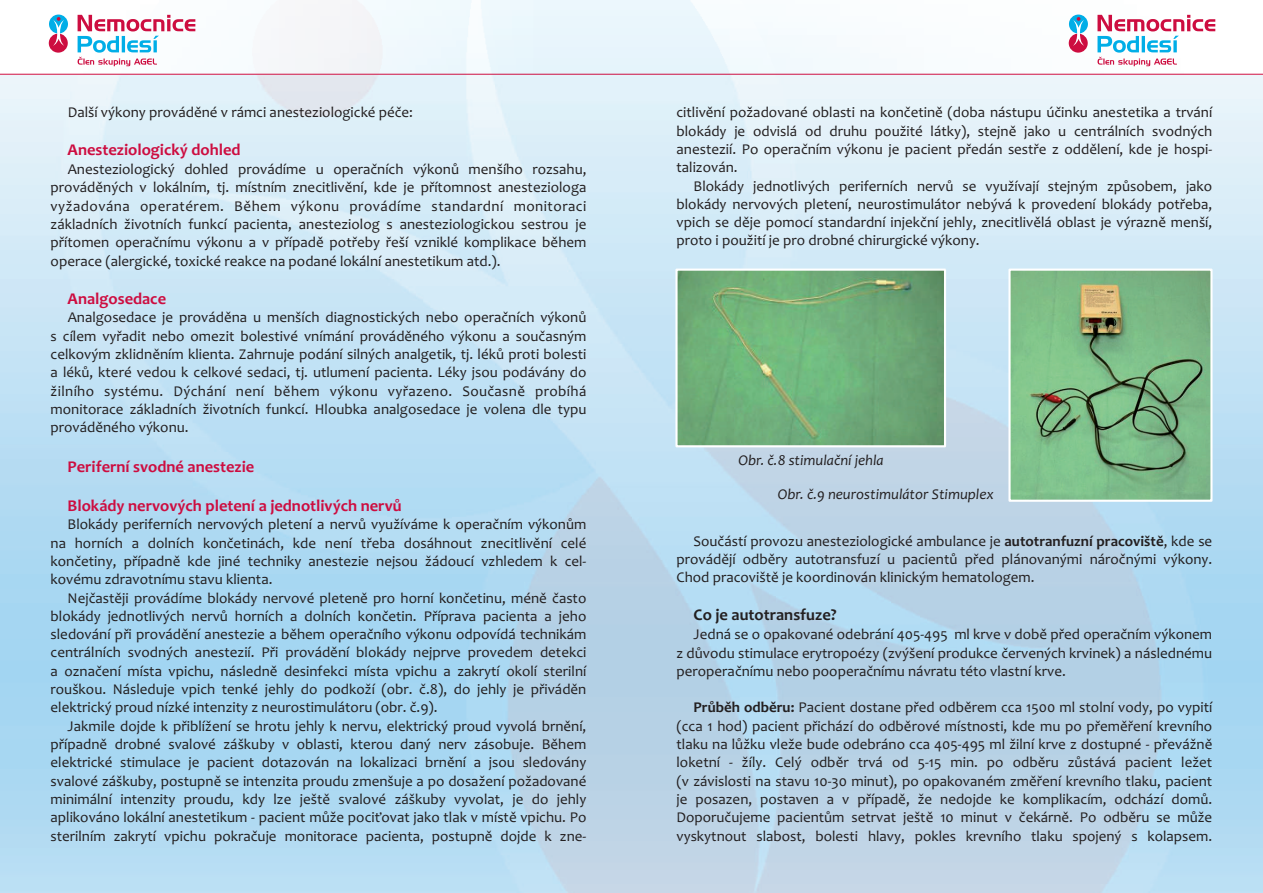
<style>
.page{position:relative;width:1263px;height:893px;background:#fff}
.page>*{position:absolute;margin:0;border:0;box-sizing:border-box;transform-origin:0 0}
.t1{font:700 16.5px "Candara";color:#cd0d40}
.t2{font:700 16.5px "Candara";color:#231f20}
.t3{font:15px/18.3px "Candara";color:#231f20;text-align:justify}
.t4{font:italic 15px "Candara";color:#231f20}
.s1{font-weight:700}
</style>
<div class="page">
<svg style="left:48px;top:13px;width:21px;height:41px"></svg>
<svg style="left:78px;top:15px;width:117px;height:51px"></svg>
<svg style="left:1067px;top:13px;width:22px;height:41px"></svg>
<svg style="left:1097px;top:15px;width:118px;height:51px"></svg>
<hr style="left:0;top:74px;width:1263px;height:1px;background:#cd0d40">
<img style="left:678px;top:272px;width:265px;height:172px">
<div style="left:675px;top:269px;width:271px;height:178px;border:2px solid #fff"></div>
<img style="left:1011px;top:272px;width:198px;height:227px">
<div style="left:1008px;top:269px;width:204px;height:233px;border:2px solid #fff"></div>
<p class="t3" style="left:68px;top:105px;width:347px">Další výkony prováděné v rámci anesteziologické péče:</p>
<p class="t1" style="left:68px;top:143px;width:175px">Anesteziologický dohled</p>
<p class="t3" style="left:51px;top:161px;width:537px;text-indent:17px">Anesteziologický dohled provádíme u operačních výkonů menšího rozsahu, prováděných v lokálním, tj. místním znecitlivění, kde je přítomnost anesteziologa vyžadována operatérem. Během výkonu provádíme standardní monitoraci základních životních funkcí pacienta, anesteziolog s anesteziologickou sestrou je přítomen operačnímu výkonu a v případě potřeby řeší vzniklé komplikace během operace (alergické, toxické reakce na podané lokální anestetikum atd.).</p>
<p class="t1" style="left:68px;top:292px;width:100px">Analgosedace</p>
<p class="t3" style="left:51px;top:310px;width:537px;text-indent:17px">Analgosedace je prováděna u menších diagnostických nebo operačních výkonů s cílem vyřadit nebo omezit bolestivé vnímání prováděného výkonu a současným celkovým zklidněním klienta. Zahrnuje podání silných analgetik, tj. léků proti bolesti a léků, které vedou k celkové sedaci, tj. utlumení pacienta. Léky jsou podávány do žilního systému. Dýchání není během výkonu vyřazeno. Současně probíhá monitorace základních životních funkcí. Hloubka analgosedace je volena dle typu prováděného výkonu.</p>
<p class="t1" style="left:68px;top:460px;width:188px">Periferní svodné anestezie</p>
<p class="t1" style="left:68px;top:499px;width:336px">Blokády nervových pletení a jednotlivých nervů</p>
<p class="t3" style="left:51px;top:517px;width:537px;text-indent:17px">Blokády periferních nervových pletení a nervů využíváme k operačním výkonům na horních a dolních končetinách, kde není třeba dosáhnout znecitlivění celé končetiny, případně kde jiné techniky anestezie nejsou žádoucí vzhledem k cel&shy;kovému zdravotnímu stavu klienta.</p>
<p class="t3" style="left:51px;top:590px;width:537px;text-indent:17px">Nejčastěji provádíme blokády nervové pleteně pro horní končetinu, méně často blokády jednotlivých nervů horních a dolních končetin. Příprava pacienta a jeho sledování při provádění anestezie a během operačního výkonu odpovídá technikám centrálních svodných anestezií. Při provádění blokády nejprve provedem detekci a označení místa vpichu, následně desinfekci místa vpichu a zakrytí okolí sterilní rouškou. Následuje vpich tenké jehly do podkoží (obr. č.8), do jehly je přiváděn elektrický proud nízké intenzity z neurostimulátoru (obr. č.9).</p>
<p class="t3" style="left:51px;top:718px;width:537px;text-indent:17px">Jakmile dojde k přiblížení se hrotu jehly k nervu, elektrický proud vyvolá brnění, případně drobné svalové záškuby v oblasti, kterou daný nerv zásobuje. Během elektrické stimulace je pacient dotazován na lokalizaci brnění a jsou sledovány svalové záškuby, postupně se intenzita proudu zmenšuje a po dosažení požadované minimální intenzity proudu, kdy lze ještě svalové záškuby vyvolat, je do jehly aplikováno lokální anestetikum - pacient může pociťovat jako tlak v místě vpichu. Po sterilním zakrytí vpichu pokračuje monitorace pacienta, postupně dojde k zne-</p>
<p class="t3" style="left:676px;top:105px;width:537px">citlivění požadované oblasti na končetině (doba nástupu účinku anestetika a trvání blokády je odvislá od druhu použité látky), stejně jako u centrálních svodných anestezií. Po operačním výkonu je pacient předán sestře z oddělení, kde je hospi&shy;talizován.</p>
<p class="t3" style="left:676px;top:178px;width:537px;text-indent:17px">Blokády jednotlivých periferních nervů se využívají stejným způsobem, jako blokády nervových pletení, neurostimulátor nebývá k provedení blokády potřeba, vpich se děje pomocí standardní injekční jehly, znecitlivělá oblast je výrazně menší, proto i použití je pro drobné chirurgické výkony.</p>
<p class="t4" style="left:738px;top:454px;width:147px">Obr. č.8 stimulační jehla</p>
<p class="t4" style="left:778px;top:488px;width:218px">Obr. č.9 neurostimulátor Stimuplex</p>
<p class="t3" style="left:676px;top:533px;width:537px;text-indent:17px">Součástí provozu anesteziologické ambulance je <span class="s1">autotranfuzní pracoviště</span>, kde se provádějí odběry autotransfuzí u pacientů před plánovanými náročnými výkony.<br>Chod pracoviště je koordinován klinickým hematologem.</p>
<p class="t2" style="left:693px;top:608px;width:145px">Co je autotransfuze?</p>
<p class="t3" style="left:676px;top:627px;width:537px;text-indent:17px">Jedná se o opakované odebrání 405-495 ml krve v době před operačním výkonem z důvodu stimulace erytropoézy (zvýšení produkce červených krvinek) a následnému peroperačnímu nebo pooperačnímu návratu této vlastní krve.</p>
<p class="t3" style="left:676px;top:700px;width:537px;text-indent:17px"><span class="s1">Průběh odběru:</span> Pacient dostane před odběrem cca 1500 ml stolní vody, po vypití (cca 1 hod) pacient přichází do odběrové místnosti, kde mu po přeměření krevního tlaku na lůžku vleže bude odebráno cca 405-495 ml žilní krve z dostupné - převážně loketní - žíly. Celý odběr trvá od 5-15 min. po odběru zůstává pacient ležet (v závislosti na stavu 10-30 minut), po opakovaném změření krevního tlaku, pacient je posazen, postaven a v případě, že nedojde ke komplikacím, odchází domů.<br>Doporučujeme pacientům setrvat ještě 10 minut v čekárně. Po odběru se může vyskytnout slabost, bolesti hlavy, pokles krevního tlaku spojený s kolapsem.</p>
</div>
